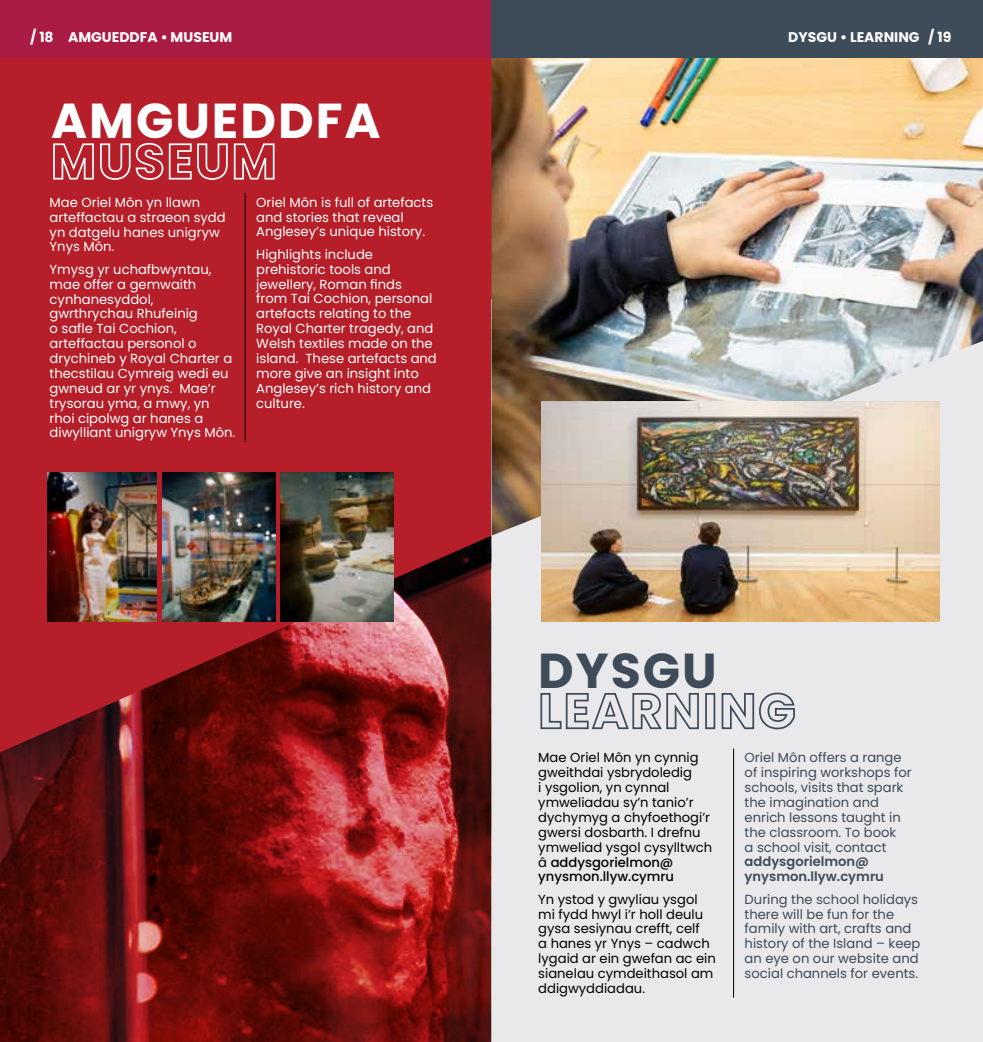
<style>
.page{position:relative;width:983px;height:1042px;background:#fff}
.page>*{position:absolute;margin:0;border:0;box-sizing:border-box;transform-origin:0 0}
.t1{font:700 49px/40.2px "Poppins";letter-spacing:.04em;color:#fff}
.t2{font:700 49px/40.2px "Poppins";letter-spacing:.04em;color:#3e4b58}
.t3{font:700 14px "Poppins";color:#fff}
.t4{font:13.12px/14.9px "Poppins";color:#fff}
.t5{font:13.12px/14.9px "Poppins";color:#000}
.t6{font:13.12px/14.9px "Poppins";color:#3e4b58}
.t7{font:600 13.12px/14.9px "Poppins";color:#3e4b58}
.s1{font-weight:500}
</style>
<div class="page">
<div style="left:0;top:56px;width:491px;height:986px;background:#b61f29"></div>
<div style="left:491px;top:299px;width:491px;height:743px;background:#e9e8eb"></div>
<img style="left:0;top:536px;width:491px;height:506px">
<img style="left:491px;top:57px;width:491px;height:479px">
<img style="left:280px;top:472px;width:113px;height:150px">
<img style="left:163px;top:473px;width:112px;height:149px">
<img style="left:47px;top:473px;width:110px;height:149px">
<div style="left:0;top:0;width:491px;height:57px;background:#aa1b44"></div>
<hr style="left:245px;top:193px;width:1px;height:249px;background:#000">
<hr style="left:733px;top:748px;width:1px;height:249px;background:#000">
<div style="left:491px;top:0;width:491px;height:57px;background:#3e4b58"></div>
<img style="left:541px;top:402px;width:398px;height:220px">
<p class="t3" style="left:30px;top:29px;width:25px">/ 18</p>
<p class="t3" style="left:788px;top:29px;width:165px">DYSGU • LEARNING / 19</p>
<p class="t3" style="left:68px;top:29px;width:166px">AMGUEDDFA • MUSEUM</p>
<p class="t3" style="left:782px;top:29px;width:133px">DYSGU • LEARNING</p>
<h1 class="t1" style="left:51px;top:101px;width:331px">AMGUEDDFA<br>MUSEUM</h1>
<p class="t4" style="left:50px;top:195px;width:177px">Mae Oriel Môn yn llawn arteffactau a straeon sydd yn datgelu hanes unigryw<br>Ynys Môn.</p>
<p class="t4" style="left:50px;top:262px;width:187px">Ymysg yr uchafbwyntau, mae offer a gemwaith cynhanesyddol, gwrthrychau Rhufeinig<br>o safle Tai Cochion, arteffactau personol o drychineb y Royal Charter a thecstilau Cymreig wedi eu gwneud ar yr ynys. Mae’r trysorau yma, a mwy, yn rhoi cipolwg ar hanes a diwylliant unigryw Ynys Môn.</p>
<p class="t4" style="left:256px;top:195px;width:178px">Oriel Môn is full of artefacts and stories that reveal<br>Anglesey’s unique history.</p>
<p class="t4" style="left:256px;top:247px;width:182px">Highlights include prehistoric tools and jewellery, Roman finds<br>from Tai Cochion, personal artefacts relating to the<br>Royal Charter tragedy, and<br>Welsh textiles made on the island. These artefacts and more give an insight into<br>Anglesey’s rich history and culture.</p>
<h1 class="t2" style="left:538px;top:651px;width:259px">DYSGU<br>LEARNING</h1>
<p class="t5" style="left:538px;top:750px;width:175px">Mae Oriel Môn yn cynnig gweithdai ysbrydoledig<br>i ysgolion, yn cynnal ymweliadau sy’n tanio’r dychymyg a chyfoethogi’r gwersi dosbarth. I drefnu ymweliad ysgol cysylltwch â <span class="s1">addysgorielmon@ ynysmon.llyw.cymru</span></p>
<p class="t5" style="left:538px;top:892px;width:179px">Yn ystod y gwyliau ysgol mi fydd hwyl i’r holl deulu gysa sesiynau crefft, celf<br>a hanes yr Ynys – cadwch lygaid ar ein gwefan ac ein sianelau cymdeithasol am ddigwyddiadau.</p>
<p class="t6" style="left:744px;top:750px;width:169px">Oriel Môn offers a range of inspiring workshops for schools, visits that spark the imagination and enrich lessons taught in the classroom. To book<br>a school visit, contact</p>
<p class="t7" style="left:744px;top:854px;width:141px">addysgorielmon@ ynysmon.llyw.cymru</p>
<p class="t6" style="left:744px;top:891px;width:177px">During the school holidays there will be fun for the family with art, crafts and history of the Island – keep an eye on our website and social channels for events.</p>
</div>
